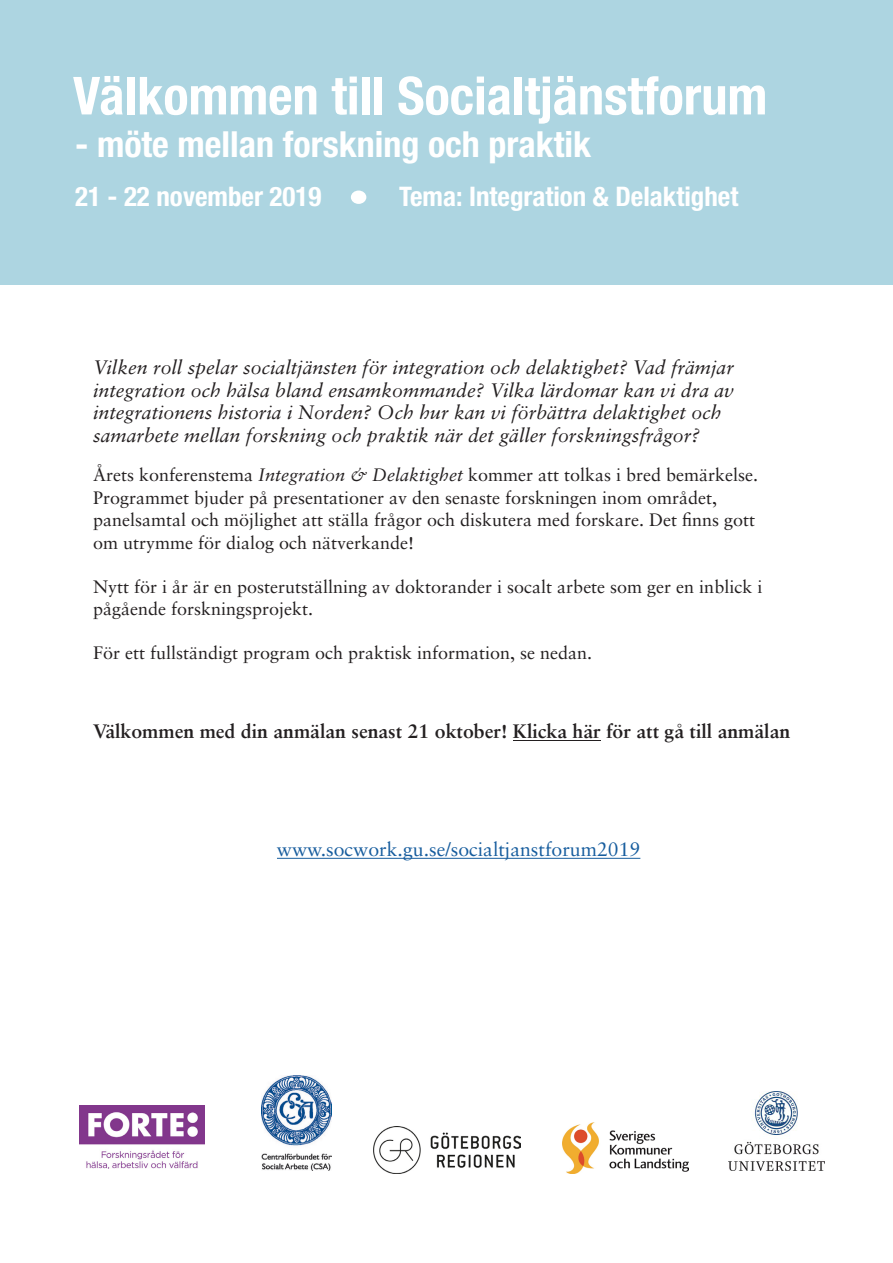
<style>
.page{position:relative;width:893px;height:1263px;background:#fff}
.page>*{position:absolute;margin:0;border:0;box-sizing:border-box;transform-origin:0 0}
.t1{font:700 condensed 52.5px "Helvetica Neue LT Pro";color:#fff}
.t2{font:700 condensed 36px "Helvetica Neue LT Pro";color:#fff}
.t3{font:700 condensed 27px "Helvetica Neue LT Pro";color:#fff}
.Datum{font:italic 19.5px/22.5px "Sabon LT Pro";color:#231f20}
.Datum-2{font:700 19.5px "Sabon LT Pro";color:#231f20}
.Datum-3{font:19.5px "Sabon LT Pro";color:#175d9e}
.Datum-4{font:18px/22.5px "Sabon LT Pro";color:#231f20}
.s1{font-style:italic}
</style>
<div class="page">
<div style="left:0;top:0;width:893px;height:285px;background:#add5e1"></div>
<hr style="left:277px;top:858px;width:363px;height:1px;background:#175d9e">
<img style="left:80px;top:1105px;width:124px;height:63px">
<img style="left:262px;top:1076px;width:70px;height:94px">
<img style="left:562px;top:1123px;width:126px;height:51px">
<img style="left:728px;top:1092px;width:97px;height:79px">
<img style="left:374px;top:1126px;width:146px;height:47px">
<div style="left:351px;top:191px;width:15px;height:13px;background:#fff;border-radius:50%"></div>
<hr style="left:513px;top:740px;width:88px;height:1px;background:#231f20">
<p class="t1" style="left:73px;top:64px;width:696px">Välkommen till Socialtjänstforum</p>
<p class="t2" style="left:75px;top:122px;width:518px">- möte mellan forskning och praktik</p>
<p class="t3" style="left:75px;top:180px;width:248px">21 - 22 november 2019</p>
<p class="t3" style="left:399px;top:180px;width:341px">Tema: Integration &amp; Delaktighet</p>
<p class="Datum" style="left:93px;top:356px;width:642px">Vilken roll spelar socialtjänsten för integration och delaktighet? Vad främjar integration och hälsa bland ensamkommande? Vilka lärdomar kan vi dra av integrationens historia i Norden? Och hur kan vi förbättra delaktighet och samarbete mellan forskning och praktik när det gäller forskningsfrågor?</p>
<p class="Datum-4" style="left:93px;top:463px;width:666px">Årets konferenstema <span class="s1">Integration &amp; Delaktighet</span> kommer att tolkas i bred bemärkelse.<br>Programmet bjuder på presentationer av den senaste forskningen inom området, panelsamtal och möjlighet att ställa frågor och diskutera med forskare. Det finns gott om utrymme för dialog och nätverkande!</p>
<p class="Datum-4" style="left:93px;top:574px;width:671px">Nytt för i år är en posterutställning av doktorander i socalt arbete som ger en inblick i pågående forskningsprojekt.</p>
<p class="Datum-4" style="left:93px;top:641px;width:501px">För ett fullständigt program och praktisk information, se nedan.</p>
<p class="Datum-2" style="left:93px;top:719px;width:699px">Välkommen med din anmälan senast 21 oktober! Klicka här för att gå till anmälan</p>
<p class="Datum-3" style="left:277px;top:837px;width:365px">www.socwork.gu.se/socialtjanstforum2019</p>
</div>
